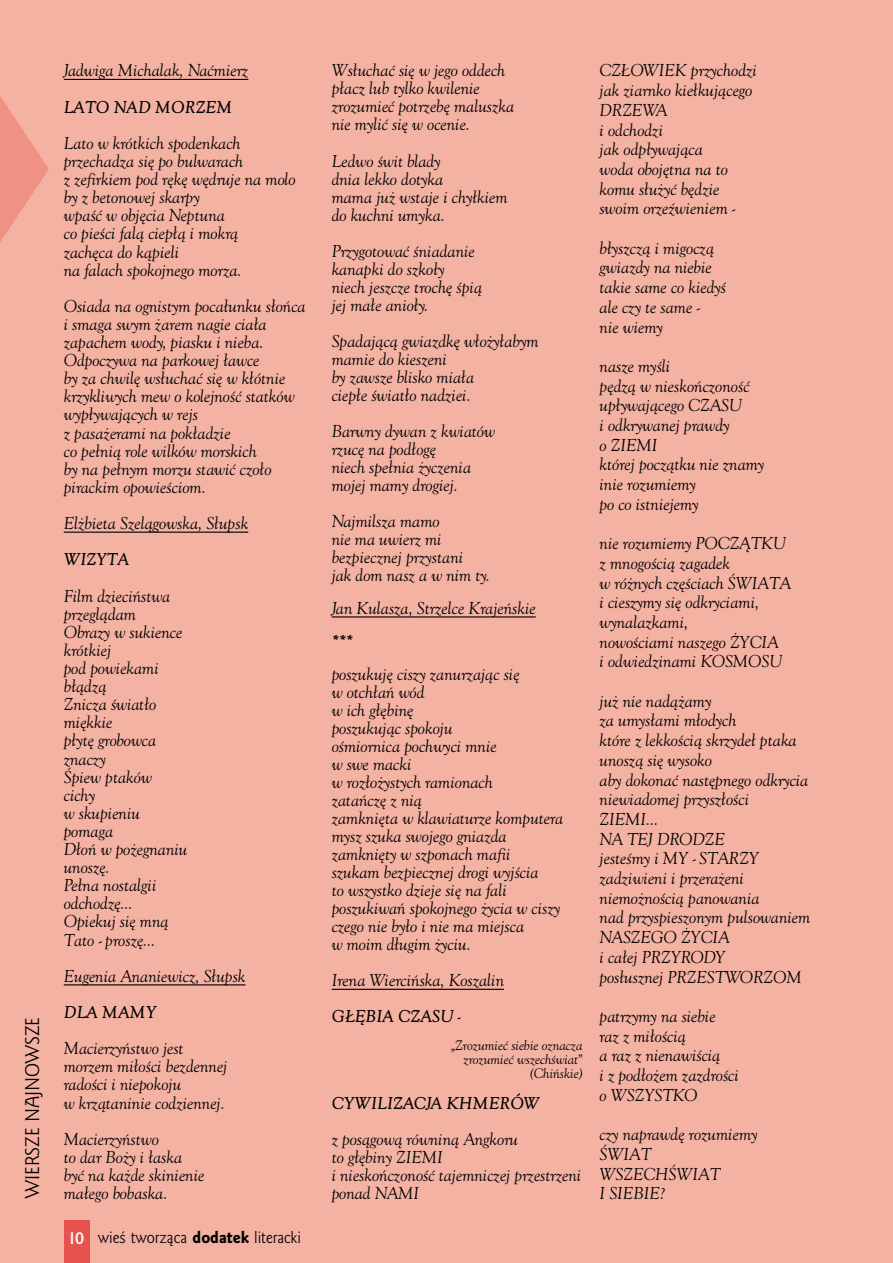
<style>
.page{position:relative;width:893px;height:1263px;background:#f4b2a3}
.page>*{position:absolute;margin:0;border:0;box-sizing:border-box;transform-origin:0 0}
.t1{font:18px "Goldy EFN";color:#000}
.t2{font:italic 15px/19.6px "Goldy Olds EFN";color:#000}
.t3{font:italic 700 15px "Goldy Olds EFN";color:#000}
.t4{font:15px "Goldy EFN";color:#000}
.t5{font:italic 12px/14.4px "Goldy Olds EFN";color:#000;text-align:right}
.s1{font-weight:700;font-size:16.5px;color:#fff}
.s2{font-family:"Goldy EFN Heavy"}
</style>
<div class="page">
<svg style="left:0;top:96px;width:49px;height:146px"></svg>
<hr style="left:64px;top:79px;width:184px;height:1px;background:#000">
<hr style="left:64px;top:532px;width:184px;height:1px;background:#000">
<hr style="left:64px;top:984px;width:182px;height:1px;background:#000">
<hr style="left:332px;top:616px;width:204px;height:1px;background:#000">
<hr style="left:332px;top:989px;width:172px;height:1px;background:#000">
<div style="left:64px;top:1220px;width:25px;height:43px;background:#e6534e"></div>
<p class="t1" style="left:22px;top:1199px;width:183px;rotate:-90deg">wiersze najnowsze</p>
<p class="t2" style="left:64px;top:60px;width:186px">Jadwiga Michalak, Naćmierz</p>
<p class="t3" style="left:64px;top:96px;width:170px">LATO NAD MORZEM</p>
<p class="t2" style="left:64px;top:133px;width:233px;line-height:18.1px">Lato w krótkich spodenkach przechadza się po bulwarach<br>z zefirkiem pod rękę wędruje na molo by z betonowej skarpy<br>wpaść w objęcia Neptuna<br>co pieści falą ciepłą i mokrą<br>zachęca do kąpieli<br>na falach spokojnego morza.</p>
<p class="t2" style="left:64px;top:296px;width:243px;line-height:18.1px">Osiada na ognistym pocałunku słońca i smaga swym żarem nagie ciała zapachem wody, piasku i nieba.<br>Odpoczywa na parkowej ławce<br>by za chwilę wsłuchać się w kłótnie krzykliwych mew o kolejność statków wypływających w rejs<br>z pasażerami na pokładzie<br>co pełnią role wilków morskich<br>by na pełnym morzu stawić czoło pirackim opowieściom.</p>
<p class="t2" style="left:64px;top:513px;width:186px">Elżbieta Szelągowska, Słupsk</p>
<p class="t3" style="left:64px;top:549px;width:67px">WIZYTA</p>
<p class="t2" style="left:64px;top:586px;width:125px;line-height:18.1px">Film dzieciństwa przeglądam<br>Obrazy w sukience krótkiej<br>pod powiekami błądzą<br>Znicza światło miękkie<br>płytę grobowca znaczy<br>Śpiew ptaków<br>cichy<br>w skupieniu pomaga<br>Dłoń w pożegnaniu unoszę.<br>Pełna nostalgii odchodzę...<br>Opiekuj się mną<br>Tato - proszę...</p>
<p class="t2" style="left:64px;top:966px;width:183px">Eugenia Ananiewicz, Słupsk</p>
<p class="t3" style="left:64px;top:1002px;width:94px">DLA MAMY</p>
<p class="t2" style="left:64px;top:1039px;width:165px;line-height:18.1px">Macierzyństwo jest morzem miłości bezdennej radości i niepokoju<br>w krzątaninie codziennej.</p>
<p class="t2" style="left:64px;top:1129px;width:142px;line-height:18.1px">Macierzyństwo<br>to dar Boży i łaska być na każde skinienie małego bobaska.</p>
<p class="t4" style="left:69px;top:1228px;width:234px"><span class="s1">10</span> wieś tworząca <span class="s2">dodatek</span> literacki</p>
<p class="t2" style="left:332px;top:61px;width:184px;line-height:18px">Wsłuchać się w jego oddech płacz lub tylko kwilenie zrozumieć potrzebę maluszka nie mylić się w ocenie.</p>
<p class="t2" style="left:332px;top:151px;width:178px;line-height:18px">Ledwo świt blady<br>dnia lekko dotyka<br>mama już wstaje i chyłkiem do kuchni umyka.</p>
<p class="t2" style="left:332px;top:241px;width:152px;line-height:18px">Przygotować śniadanie kanapki do szkoły<br>niech jeszcze trochę śpią jej małe anioły.</p>
<p class="t2" style="left:332px;top:331px;width:208px;line-height:18px">Spadającą gwiazdkę włożyłabym mamie do kieszeni<br>by zawsze blisko miała<br>ciepłe światło nadziei.</p>
<p class="t2" style="left:332px;top:421px;width:165px;line-height:18px">Barwny dywan z kwiatów rzucę na podłogę<br>niech spełnia życzenia mojej mamy drogiej.</p>
<p class="t2" style="left:332px;top:511px;width:160px;line-height:18px">Najmilsza mamo<br>nie ma uwierz mi bezpiecznej przystani<br>jak dom nasz a w nim ty.</p>
<p class="t2" style="left:332px;top:598px;width:206px">Jan Kulasza, Strzelce Krajeńskie</p>
<p class="t3" style="left:332px;top:631px;width:23px">***</p>
<p class="t2" style="left:332px;top:665px;width:233px;line-height:18px">poszukuję ciszy zanurzając się<br>w otchłań wód<br>w ich głębinę<br>poszukując spokoju<br>ośmiornica pochwyci mnie<br>w swe macki<br>w rozłożystych ramionach<br>zatańczę z nią<br>zamknięta w klawiaturze komputera mysz szuka swojego gniazda zamknięty w szponach mafii<br>szukam bezpiecznej drogi wyjścia<br>to wszystko dzieje się na fali poszukiwań spokojnego życia w ciszy czego nie było i nie ma miejsca<br>w moim długim życiu.</p>
<p class="t2" style="left:332px;top:970px;width:174px">Irena Wiercińska, Koszalin</p>
<p class="t3" style="left:332px;top:1006px;width:130px">GŁĘBIA CZASU -</p>
<p class="t5" style="left:451px;top:1037px;width:133px">„Zrozumieć siebie oznacza zrozumieć wszechświat” (Chińskie)</p>
<p class="t3" style="left:332px;top:1093px;width:210px">CYWILIZACJA KHMERÓW</p>
<p class="t2" style="left:332px;top:1130px;width:251px;line-height:18px">z posągową równiną Angkoru<br>to głębiny ZIEMI<br>i nieskończoność tajemniczej przestrzeni ponad NAMI</p>
<p class="t2" style="left:600px;top:60px;width:159px">CZŁOWIEK przychodzi jak ziarnko kiełkującego<br>DRZEWA<br>i odchodzi<br>jak odpływająca<br>woda obojętna na to komu służyć będzie swoim orzeźwieniem -</p>
<p class="t2" style="left:600px;top:238px;width:128px">błyszczą i migoczą gwiazdy na niebie takie same co kiedyś ale czy te same -<br>nie wiemy</p>
<p class="t2" style="left:600px;top:356px;width:166px">nasze myśli<br>pędzą w nieskończoność upływającego CZASU<br>i odkrywanej prawdy<br>o ZIEMI<br>której początku nie znamy inie rozumiemy<br>po co istniejemy</p>
<p class="t2" style="left:600px;top:533px;width:193px">nie rozumiemy POCZĄTKU z mnogością zagadek<br>w różnych częściach ŚWIATA i cieszymy się odkryciami, wynalazkami,<br>nowościami naszego ŻYCIA<br>i odwiedzinami KOSMOSU</p>
<p class="t2" style="left:600px;top:691px;width:212px">już nie nadążamy<br>za umysłami młodych<br>które z lekkością skrzydeł ptaka unoszą się wysoko<br>aby dokonać następnego odkrycia niewiadomej przyszłości<br>ZIEMI...<br>NA TEJ DRODZE<br>jesteśmy i MY - STARZY zadziwieni i przerażeni niemożnością panowania<br>nad przyspieszonym pulsowaniem<br>NASZEGO ŻYCIA<br>i całej PRZYRODY<br>posłusznej PRZESTWORZOM</p>
<p class="t2" style="left:600px;top:1006px;width:141px">patrzymy na siebie<br>raz z miłością<br>a raz z nienawiścią<br>i z podłożem zazdrości o WSZYSTKO</p>
<p class="t2" style="left:600px;top:1124px;width:159px">czy naprawdę rozumiemy<br>ŚWIAT<br>WSZECHŚWIAT<br>I SIEBIE?</p>
</div>
